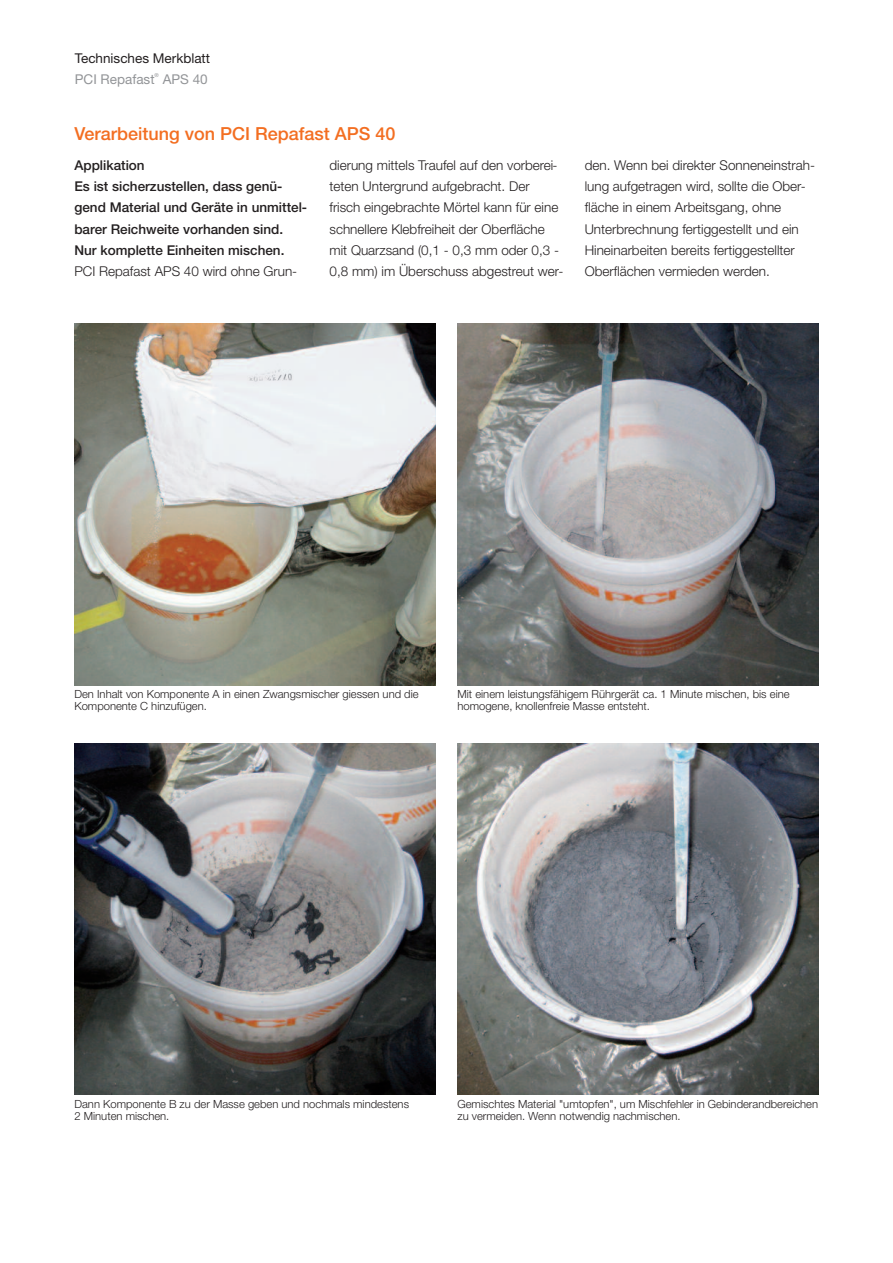
<style>
.page{position:relative;width:893px;height:1263px;background:#fff}
.page>*{position:absolute;margin:0;border:0;box-sizing:border-box;transform-origin:0 0}
.t1{font:500 18px "Helvetica Neue LT Pro";color:#f36e21}
.t2{font:300 13.5px/21.3px "Helvetica Neue LT Pro";color:#231f20}
.t3{font:500 13.5px/21.3px "Helvetica Neue LT Pro";color:#231f20}
.t4{font:13.5px "Helvetica Neue LT Pro";color:#231f20}
.t5{font:13.5px "Helvetica Neue LT Pro";color:#939598}
.t6{font:300 11.25px/12px "Helvetica Neue LT Pro";color:#231f20}
.t7{font:5.4px "Helvetica Neue LT Pro";color:#939598}
</style>
<div class="page">
<img style="left:74px;top:324px;width:362px;height:361px">
<img style="left:457px;top:324px;width:362px;height:361px">
<img style="left:74px;top:744px;width:362px;height:351px">
<img style="left:457px;top:744px;width:362px;height:351px">
<p class="t4" style="left:75px;top:53px;width:137px">Technisches Merkblatt</p>
<p class="t5" style="left:75px;top:74px;width:81px">PCI Repafast</p>
<p class="t7" style="left:155px;top:73px;width:6px">®</p>
<p class="t5" style="left:163px;top:74px;width:47px">APS 40</p>
<h1 class="t1" style="left:74px;top:128px;width:323px">Verarbeitung von PCI Repafast APS 40</h1>
<p class="t3" style="left:74px;top:156px;width:234px">Applikation<br>Es ist sicherzustellen, dass genü&shy;gend Material und Geräte in unmittel&shy;barer Reichweite vorhanden sind.<br>Nur komplette Einheiten mischen.</p>
<p class="t2" style="left:74px;top:262px;width:224px">PCI Repafast APS 40 wird ohne Grun-</p>
<p class="t2" style="left:330px;top:156px;width:235px">dierung mittels Traufel auf den vorberei&shy;teten Untergrund aufgebracht. Der frisch eingebrachte Mörtel kann für eine schnellere Klebfreiheit der Oberfläche mit Quarzsand (0,1 - 0,3 mm oder 0,3 - 0,8 mm) im Überschuss abgestreut wer-</p>
<p class="t2" style="left:585px;top:156px;width:232px">den. Wenn bei direkter Sonneneinstrah&shy;lung aufgetragen wird, sollte die Ober&shy;fläche in einem Arbeitsgang, ohne Unterbrechnung fertiggestellt und ein Hineinarbeiten bereits fertiggestellter Oberflächen vermieden werden.</p>
<p class="t6" style="left:74px;top:689px;width:346px">Den Inhalt von Komponente A in einen Zwangsmischer giessen und die<br>Komponente C hinzufügen.</p>
<p class="t6" style="left:457px;top:689px;width:334px">Mit einem leistungsfähigem Rührgerät ca. 1 Minute mischen, bis eine homogene, knollenfreie Masse entsteht.</p>
<p class="t6" style="left:74px;top:1099px;width:336px">Dann Komponente B zu der Masse geben und nochmals mindestens<br>2 Minuten mischen.</p>
<p class="t6" style="left:457px;top:1099px;width:362px">Gemischtes Material "umtopfen", um Mischfehler in Gebinderandbereichen zu vermeiden. Wenn notwendig nachmischen.</p>
</div>
